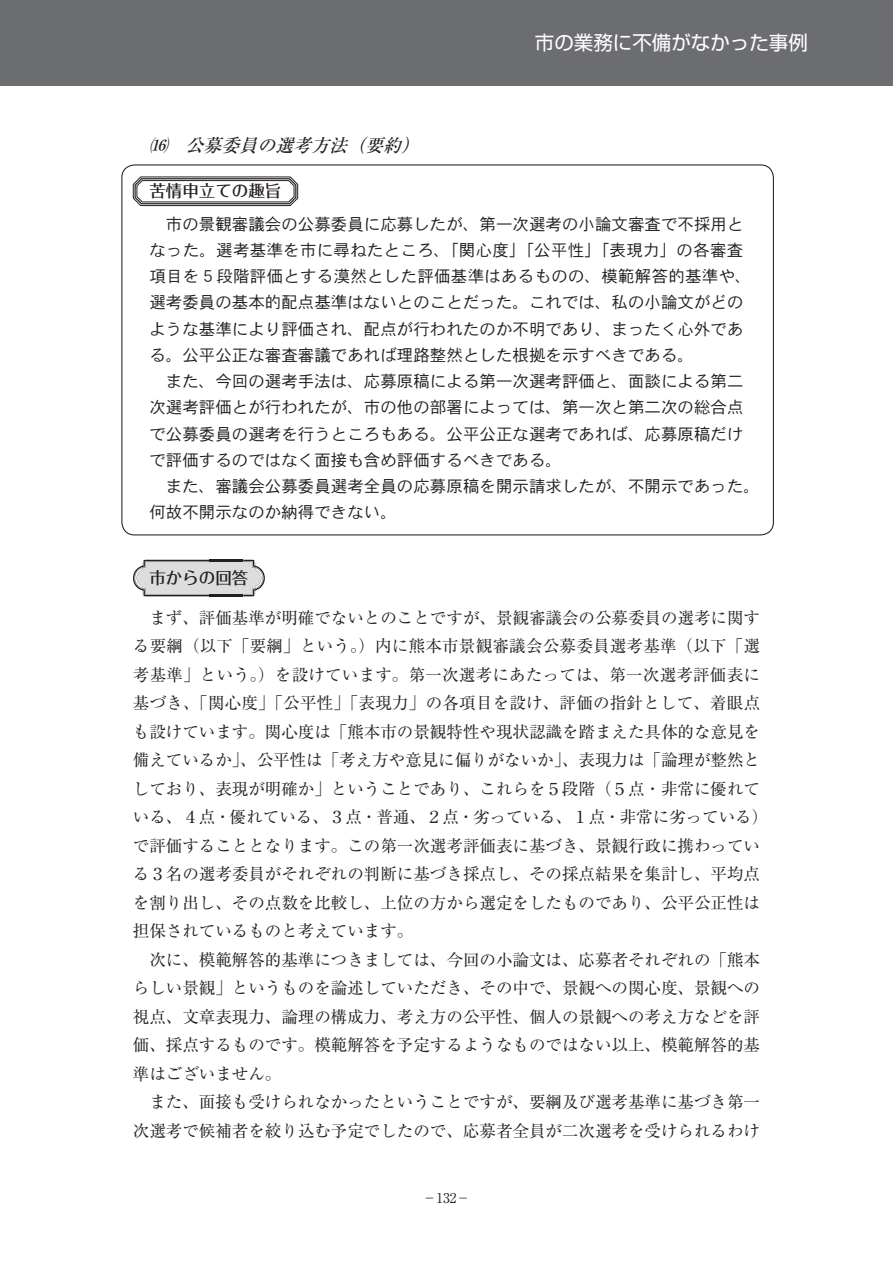
<style>
.page{position:relative;width:893px;height:1263px;background:#fff}
.page>*{position:absolute;margin:0;border:0;box-sizing:border-box;transform-origin:0 0}
.t1{font:19.5px "Shin Go Pr 5";color:#fff}
.t2{font:italic 500 18px "Ryumin Pr 5";color:#231f20}
.t3{font:16.5px/28.5px "Ryumin Pr 5";color:#231f20}
.t4{font:16.5px/26.2px "DFHS Gothic Std W3";color:#231f20}
.t5{font:500 16.5px "Folk Pro";color:#231f20}
.t6{font:13.5px "Ryumin Pr 5";color:#231f20}
</style>
<div class="page">
<svg style="left:132px;top:176px;width:167px;height:30px"></svg>
<div style="left:137px;top:180px;width:157px;height:22px;border:1px solid #231f20;border-radius:5px"></div>
<svg style="left:133px;top:559px;width:132px;height:38px;background:#ceced0"></svg>
<hr style="left:210px;top:559px;width:33px;height:1px;background:#231f20">
<hr style="left:210px;top:597px;width:33px;height:1px;background:#231f20">
<hr style="left:210px;top:594px;width:33px;height:1px;background:#231f20">
<hr style="left:210px;top:562px;width:33px;height:1px;background:#231f20">
<hr style="left:210px;top:595px;width:33px;height:1px;background:#231f20">
<hr style="left:210px;top:560px;width:33px;height:1px;background:#231f20">
<div style="left:0;top:0;width:893px;height:85px;background:#6c6d70"></div>
<p class="t1" style="left:535px;top:26px;width:274px">市の業務に不備がなかった事例</p>
<p class="t2" style="left:131px;top:131px;width:296px">　⒃　公募委員の選考方法（要約）</p>
<p class="t5" style="left:149px;top:177px;width:133px">苦情申立ての趣旨</p>
<p class="t4" style="left:149px;top:210px;width:612px">　市の景観審議会の公募委員に応募したが、第一次選考の小論文審査で不採用となった。選考基準を市に尋ねたところ、「関心度」「公平性」「表現力」の各審査項目を５段階評価とする漠然とした評価基準はあるものの、模範解答的基準や、選考委員の基本的配点基準はないとのことだった。これでは、私の小論文がどのような基準により評価され、配点が行われたのか不明であり、まったく心外である。公平公正な審査審議であれば理路整然とした根拠を示すべきである。<br>　また、今回の選考手法は、応募原稿による第一次選考評価と、面談による第二次選考評価とが行われたが、市の他の部署によっては、第一次と第二次の総合点で公募委員の選考を行うところもある。公平公正な選考であれば、応募原稿だけで評価するのではなく面接も含め評価するべきである。<br>　また、審議会公募委員選考全員の応募原稿を開示請求したが、不開示であった。何故不開示なのか納得できない。</p>
<p class="t5" style="left:149px;top:564px;width:100px">市からの回答</p>
<p class="t3" style="left:133px;top:602px;width:637px">　まず、評価基準が明確でないとのことですが、景観審議会の公募委員の選考に関する要綱（以下「要綱」という。）内に熊本市景観審議会公募委員選考基準（以下「選考基準」という。）を設けています。第一次選考にあたっては、第一次選考評価表に基づき、「関心度」「公平性」「表現力」の各項目を設け、評価の指針として、着眼点も設けています。関心度は「熊本市の景観特性や現状認識を踏まえた具体的な意見を備えているか」、公平性は「考え方や意見に偏りがないか」、表現力は「論理が整然としており、表現が明確か」ということであり、これらを５段階（５点・非常に優れている、４点・優れている、３点・普通、２点・劣っている、１点・非常に劣っている）で評価することとなります。この第一次選考評価表に基づき、景観行政に携わっている３名の選考委員がそれぞれの判断に基づき採点し、その採点結果を集計し、平均点を割り出し、その点数を比較し、上位の方から選定をしたものであり、公平公正性は担保されているものと考えています。<br>　次に、模範解答的基準につきましては、今回の小論文は、応募者それぞれの「熊本らしい景観」というものを論述していただき、その中で、景観への関心度、景観への視点、文章表現力、論理の構成力、考え方の公平性、個人の景観への考え方などを評価、採点するものです。模範解答を予定するようなものではない以上、模範解答的基準はございません。<br>　また、面接も受けられなかったということですが、要綱及び選考基準に基づき第一次選考で候補者を絞り込む予定でしたので、応募者全員が二次選考を受けられるわけ</p>
<p class="t6" style="left:423px;top:1188px;width:49px">−132−</p>
</div>
